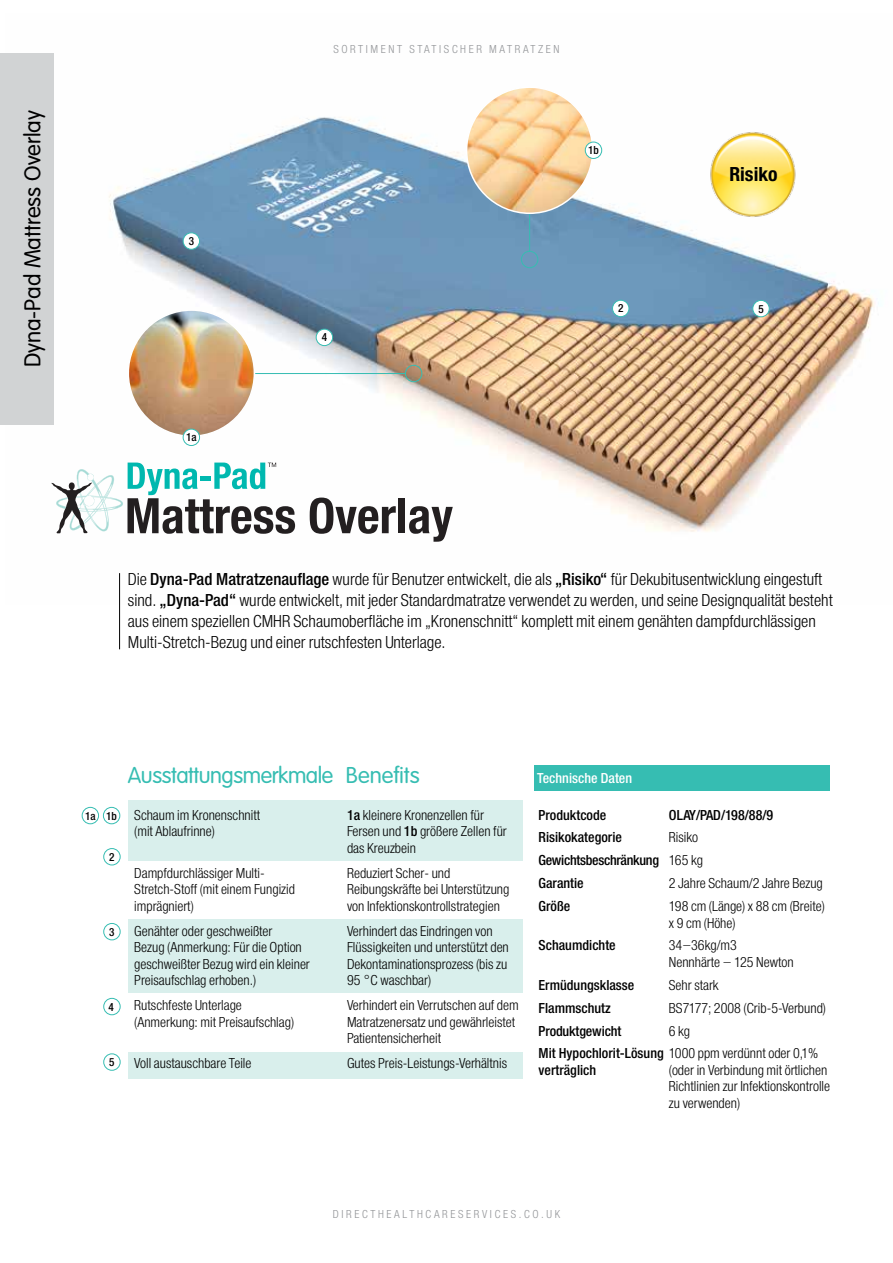
<style>
.page{position:relative;width:893px;height:1263px;background:#fff}
.page>*{position:absolute;margin:0;border:0;box-sizing:border-box;transform-origin:0 0}
.t1{font:300 22.5px "VAG Rounded";letter-spacing:-.02em;color:#36bdb2}
.t2{font:300 22.5px "VAG Rounded";color:#000}
.t3{font:21px "Helvetica Neue H77";color:#000}
.t4{font:18px/21px "Helvetica Neue H47";color:#000}
.t5{font:15px/16.5px "Helvetica Neue H47";color:#000}
.t6{font:15px/23px "Helvetica Neue H67";color:#000}
.t7{font:15px "Helvetica Neue H67";color:#fff}
.t8{font:12px "Helvetica Neue H47";letter-spacing:.22em;color:#939598}
.t9{font:12px "Helvetica Neue H67";color:#000}
.s1{font-family:"Helvetica Neue H67"}
</style>
<div class="page">
<img style="left:6px;top:53px;width:873px;height:552px">
<hr style="left:119px;top:573px;width:1px;height:76px;background:#000">
<div style="left:534px;top:765px;width:295px;height:26px;background:#36bdb2"></div>
<div style="left:128px;top:1052px;width:394px;height:27px;background:#d9efec"></div>
<div style="left:128px;top:801px;width:394px;height:60px;background:#d9efec"></div>
<div style="left:128px;top:919px;width:394px;height:74px;background:#d9efec"></div>
<div style="left:103px;top:848px;width:17px;height:17px;border:1px solid #36bdb2;border-radius:50%"></div>
<div style="left:103px;top:923px;width:17px;height:17px;border:1px solid #36bdb2;border-radius:50%"></div>
<div style="left:103px;top:998px;width:17px;height:17px;border:1px solid #36bdb2;border-radius:50%"></div>
<div style="left:103px;top:1053px;width:17px;height:17px;border:1px solid #36bdb2;border-radius:50%"></div>
<div style="left:82px;top:807px;width:17px;height:17px;border:1px solid #36bdb2;border-radius:50%"></div>
<div style="left:103px;top:807px;width:17px;height:17px;border:1px solid #36bdb2;border-radius:50%"></div>
<svg style="left:310px;top:498px;width:86px;height:36px"></svg>
<div style="left:398px;top:498px;width:7px;height:35px;background:#231f20"></div>
<svg style="left:409px;top:506px;width:44px;height:36px"></svg>
<svg style="left:51px;top:463px;width:244px;height:71px"></svg>
<div style="left:0;top:53px;width:53px;height:371px;background:#d1d3d4"></div>
<img style="left:707px;top:128px;width:91px;height:92px">
<div style="left:405px;top:365px;width:17px;height:17px;border:1px solid #36bdb2;border-radius:50%"></div>
<hr style="left:255px;top:373px;width:150px;height:1px;background:#36bdb2">
<div style="left:316px;top:329px;width:17px;height:17px;background:#fff;border-radius:50%"></div>
<div style="left:316px;top:329px;width:17px;height:17px;border:1px solid #36bdb2;border-radius:50%"></div>
<div style="left:183px;top:233px;width:17px;height:16px;background:#fff;border-radius:50%"></div>
<div style="left:183px;top:232px;width:17px;height:18px;border:1px solid #36bdb2;border-radius:50%"></div>
<div style="left:612px;top:300px;width:17px;height:17px;background:#fff;border-radius:50%"></div>
<div style="left:612px;top:300px;width:17px;height:17px;border:1px solid #36bdb2;border-radius:50%"></div>
<div style="left:753px;top:300px;width:16px;height:17px;background:#fff;border-radius:50%"></div>
<div style="left:752px;top:300px;width:18px;height:17px;border:1px solid #36bdb2;border-radius:50%"></div>
<div style="left:521px;top:251px;width:17px;height:17px;border:1px solid #36bdb2;border-radius:50%"></div>
<hr style="left:529px;top:214px;width:1px;height:38px;background:#36bdb2">
<img style="left:128px;top:310px;width:126px;height:126px;border-radius:63px">
<div style="left:183px;top:429px;width:17px;height:16px;background:#fff;border-radius:50%"></div>
<div style="left:183px;top:429px;width:17px;height:17px;border:1px solid #36bdb2;border-radius:50%"></div>
<img style="left:467px;top:87px;width:126px;height:126px;border-radius:63px">
<div style="left:585px;top:142px;width:17px;height:16px;background:#fff;border-radius:50%"></div>
<div style="left:585px;top:142px;width:17px;height:17px;border:1px solid #36bdb2;border-radius:50%"></div>
<h1 class="t2" style="left:20px;top:367px;width:259px;rotate:-90deg">Dyna-Pad Mattress Overlay</h1>
<p class="t9" style="left:189px;top:233px;width:7px">3</p>
<p class="t9" style="left:186px;top:429px;width:12px">1a</p>
<p class="t8" style="left:333px;top:41px;width:228px">SORTIMENT STATISCHER MATRATZEN</p>
<p class="t9" style="left:588px;top:142px;width:12px">1b</p>
<h2 class="t3" style="left:729px;top:160px;width:50px">Risiko</h2>
<p class="t9" style="left:322px;top:329px;width:7px">4</p>
<p class="t9" style="left:618px;top:300px;width:7px">2</p>
<p class="t9" style="left:758px;top:301px;width:7px">5</p>
<p class="t4" style="left:128px;top:570px;width:706px">Die <span class="s1">Dyna-Pad Matratzenauflage</span> wurde für Benutzer entwickelt, die als <span class="s1">„Risiko“</span> für Dekubitusentwicklung eingestuft sind. <span class="s1">„Dyna-Pad“</span> wurde entwickelt, mit jeder Standardmatratze verwendet zu werden, und seine Designqualität besteht aus einem speziellen CMHR Schaumoberfläche im „Kronenschnitt“ komplett mit einem genähten dampfdurchlässigen Multi-Stretch-Bezug und einer rutschfesten Unterlage.</p>
<p class="t9" style="left:85px;top:807px;width:33px">1a 1b</p>
<p class="t9" style="left:109px;top:849px;width:7px">2</p>
<p class="t9" style="left:109px;top:924px;width:7px">3</p>
<p class="t9" style="left:109px;top:998px;width:7px">4</p>
<p class="t9" style="left:109px;top:1054px;width:7px">5</p>
<h1 class="t1" style="left:128px;top:762px;width:293px">Ausstattungsmerkmale Benefits</h1>
<p class="t7" style="left:537px;top:768px;width:97px">Technische Daten</p>
<p class="t5" style="left:347px;top:807px;width:161px"><span class="s1">1a</span> kleinere Kronenzellen für<br>Fersen und <span class="s1">1b</span> größere Zellen für das Kreuzbein</p>
<p class="t5" style="left:347px;top:865px;width:164px">Reduziert Scher- und<br>Reibungskräfte bei Unterstützung von Infektionskontrollstrategien</p>
<p class="t5" style="left:347px;top:923px;width:163px">Verhindert das Eindringen von<br>Flüssigkeiten und unterstützt den<br>Dekontaminationsprozess (bis zu<br>95 °C waschbar)</p>
<p class="t5" style="left:347px;top:998px;width:173px">Verhindert ein Verrutschen auf dem<br>Matratzenersatz und gewährleistet<br>Patientensicherheit</p>
<p class="t5" style="left:347px;top:1056px;width:162px">Gutes Preis-Leistungs-Verhältnis</p>
<p class="t6" style="left:669px;top:804px;width:106px">OLAY/PAD/198/88/9</p>
<p class="t5" style="left:669px;top:827px;width:157px;line-height:22.8px">Risiko<br>165 kg<br>2 Jahre Schaum/2 Jahre Bezug<br>198 cm (Länge) x 88 cm (Breite)</p>
<p class="t5" style="left:669px;top:912px;width:70px;line-height:22.8px">x 9 cm (Höhe)<br>34–36kg/m3</p>
<p class="t5" style="left:669px;top:955px;width:126px">Nennhärte – 125 Newton</p>
<p class="t5" style="left:669px;top:978px;width:51px">Sehr stark</p>
<p class="t5" style="left:669px;top:1001px;width:159px">BS7177; 2008 (Crib-5-Verbund)</p>
<p class="t5" style="left:669px;top:1023px;width:23px">6 kg</p>
<p class="t5" style="left:539px;top:1046px;width:281px"><span class="s1">Mit Hypochlorit-Lösung</span> 1000 ppm verdünnt oder 0,1%</p>
<p class="t5" style="left:669px;top:1063px;width:163px">(oder in Verbindung mit örtlichen<br>Richtlinien zur Infektionskontrolle zu verwenden)</p>
<p class="t5" style="left:134px;top:807px;width:127px">Schaum im Kronenschnitt (mit Ablaufrinne)</p>
<p class="t5" style="left:134px;top:865px;width:162px">Dampfdurchlässiger Multi-<br>Stretch-Stoff (mit einem Fungizid imprägniert)</p>
<p class="t5" style="left:134px;top:923px;width:177px">Genähter oder geschweißter<br>Bezug (Anmerkung: Für die Option geschweißter Bezug wird ein kleiner<br>Preisaufschlag erhoben.)</p>
<p class="t5" style="left:134px;top:998px;width:161px">Rutschfeste Unterlage (Anmerkung: mit Preisaufschlag)</p>
<p class="t5" style="left:134px;top:1056px;width:119px">Voll austauschbare Teile</p>
<p class="t6" style="left:539px;top:804px;width:122px">Produktcode<br>Risikokategorie<br>Gewichtsbeschränkung<br>Garantie<br>Größe</p>
<p class="t6" style="left:539px;top:935px;width:79px">Schaumdichte</p>
<p class="t6" style="left:539px;top:975px;width:97px">Ermüdungsklasse<br>Flammschutz<br>Produktgewicht</p>
<p class="t6" style="left:539px;top:1060px;width:59px">verträglich</p>
<p class="t8" style="left:333px;top:1206px;width:229px">DIRECTHEALTHCARESERVICES.CO.UK</p>
</div>
